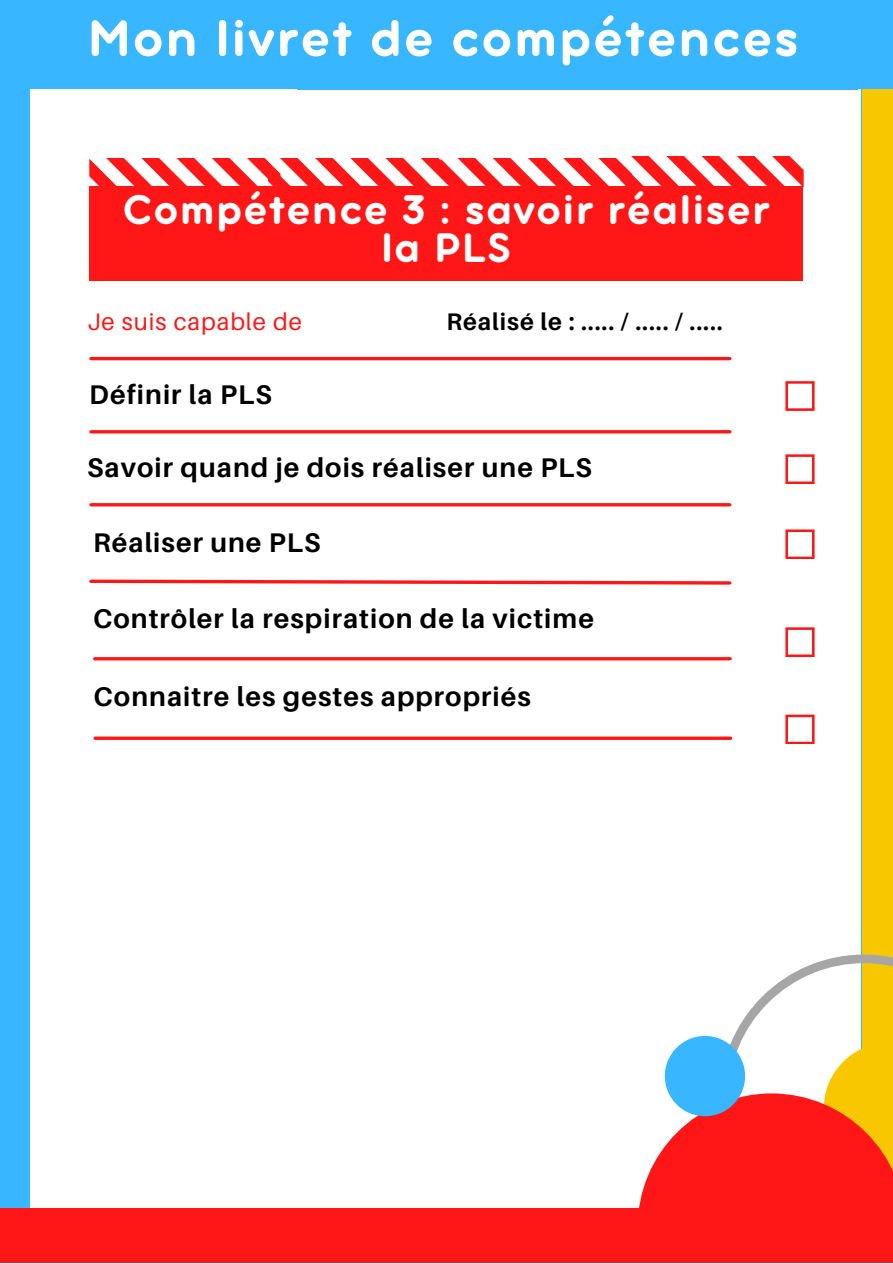
<style>
.page{position:relative;width:893px;height:1264px;background:#fff}
.page>*{position:absolute;margin:0;border:0;box-sizing:border-box;transform-origin:0 0}
.t1{font:55.8px "Aristotelica Pro Tx Bld";letter-spacing:.04em;color:#fff}
.t2{font:45px/38.2px "Aristotelica Pro Tx Bld";letter-spacing:.04em;color:#fff;text-align:center}
.t3{font:700 27px "Aileron";letter-spacing:.04em;color:#000}
.t4{font:700 24px "Aileron";letter-spacing:.04em;color:#000}
.t5{font:24px "Aileron";letter-spacing:.04em;color:#ff1616}
</style>
<div class="page">
<div style="left:0;top:0;width:892px;height:1262px;background:#38b6ff"></div>
<div style="left:30px;top:89px;width:830px;height:1119px;background:#fff"></div>
<div style="left:0;top:1208px;width:729px;height:54px;background:#ff1616"></div>
<div style="left:89px;top:186px;width:713px;height:94px;background:#ff1616"></div>
<svg style="left:89px;top:156px;width:714px;height:44px"></svg>
<hr style="left:91px;top:357px;width:638px;height:3px;background:#ff1616">
<hr style="left:91px;top:430px;width:638px;height:3px;background:#ff1616">
<hr style="left:91px;top:503px;width:638px;height:3px;background:#ff1616">
<svg style="left:89px;top:579px;width:643px;height:6px"></svg>
<hr style="left:95px;top:657px;width:635px;height:3px;background:#ff1616">
<svg style="left:95px;top:736px;width:635px;height:4px;background:#ff3939"></svg>
<svg style="left:785px;top:381px;width:29px;height:30px"></svg>
<svg style="left:785px;top:454px;width:29px;height:30px"></svg>
<svg style="left:785px;top:529px;width:29px;height:30px"></svg>
<svg style="left:785px;top:627px;width:29px;height:30px"></svg>
<svg style="left:785px;top:714px;width:29px;height:30px"></svg>
<div style="left:862px;top:89px;width:30px;height:1119px;background:#f8c700"></div>
<svg style="left:730px;top:954px;width:162px;height:139px"></svg>
<svg style="left:823px;top:1042px;width:69px;height:51px;fill:#f8c700"></svg>
<div style="left:637px;top:1093px;width:255px;height:169px;background:#ff1616"></div>
<div style="left:664px;top:1035px;width:81px;height:81px;background:#38b6ff;border-radius:50%"></div>
<h1 class="t1" style="left:88px;top:20px;width:712px">Mon livret de compétences</h1>
<h2 class="t2" style="left:123px;top:194px;width:648px">Compétence 3 : savoir réaliser la PLS</h2>
<p class="t5" style="left:87px;top:307px;width:216px">Je suis capable de</p>
<p class="t3" style="left:89px;top:377px;width:184px">Définir la PLS</p>
<p class="t4" style="left:446px;top:307px;width:278px">Réalisé le : ..... / ..... / .....</p>
<p class="t3" style="left:87px;top:450px;width:506px">Savoir quand je dois réaliser une PLS</p>
<p class="t3" style="left:93px;top:526px;width:229px">Réaliser une PLS</p>
<p class="t3" style="left:93px;top:601px;width:502px">Contrôler la respiration de la victime</p>
<p class="t3" style="left:93px;top:680px;width:439px">Connaitre les gestes appropriés</p>
</div>
